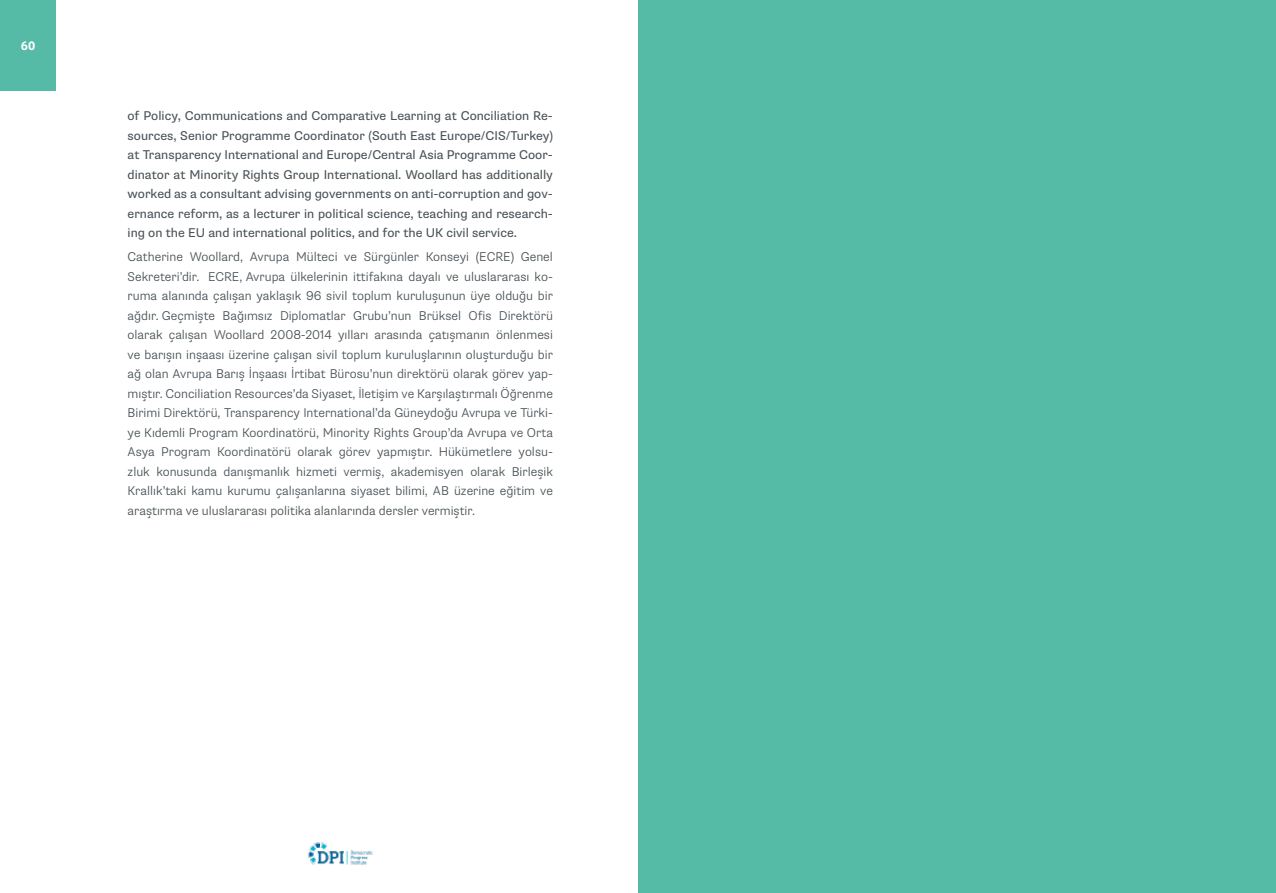
<style>
.page{position:relative;width:1276px;height:893px;background:#fff}
.page>*{position:absolute;margin:0;border:0;box-sizing:border-box;transform-origin:0 0}
.t1{font:300 12.75px/19.5px "Supria Sans";color:#485156;text-align:justify}
.t2{font:12.75px/19.5px "Supria Sans";color:#485156;text-align:justify}
.t3{font:700 12px "Aller";color:#fff}
</style>
<div class="page">
<div style="left:0;top:0;width:56px;height:91px;background:#55baa6"></div>
<img style="left:307px;top:842px;width:66px;height:23px">
<div style="left:638px;top:0;width:638px;height:893px;background:#55baa6"></div>
<p class="t3" style="left:21px;top:38px;width:16px">60</p>
<p class="t2" style="left:128px;top:106px;width:427px">of Policy, Communications and Comparative Learning at Conciliation Re&shy;sources, Senior Programme Coordinator (South East Europe/CIS/Turkey) at Transparency International and Europe/Central Asia Programme Coor&shy;dinator at Minority Rights Group International. Woollard has additionally worked as a consultant advising governments on anti-corruption and gov&shy;ernance reform, as a lecturer in political science, teaching and research&shy;ing on the EU and international politics, and for the UK civil service.</p>
<p class="t1" style="left:128px;top:247px;width:427px">Catherine Woollard, Avrupa Mülteci ve Sürgünler Konseyi (ECRE) Genel Sekreteri’dir. ECRE, Avrupa ülkelerinin ittifakına dayalı ve uluslararası ko&shy;ruma alanında çalışan yaklaşık 96 sivil toplum kuruluşunun üye olduğu bir ağdır. Geçmişte Bağımsız Diplomatlar Grubu’nun Brüksel Ofis Direktörü olarak çalışan Woollard 2008-2014 yılları arasında çatışmanın önlenmesi ve barışın inşaası üzerine çalışan sivil toplum kuruluşlarının oluşturduğu bir ağ olan Avrupa Barış İnşaası İrtibat Bürosu’nun direktörü olarak görev yap&shy;mıştır. Conciliation Resources’da Siyaset, İletişim ve Karşılaştırmalı Öğrenme Birimi Direktörü, Transparency International’da Güneydoğu Avrupa ve Türki&shy;ye Kıdemli Program Koordinatörü, Minority Rights Group’da Avrupa ve Orta Asya Program Koordinatörü olarak görev yapmıştır. Hükümetlere yolsu&shy;zluk konusunda danışmanlık hizmeti vermiş, akademisyen olarak Birleşik Krallık’taki kamu kurumu çalışanlarına siyaset bilimi, AB üzerine eğitim ve araştırma ve uluslararası politika alanlarında dersler vermiştir.</p>
</div>
